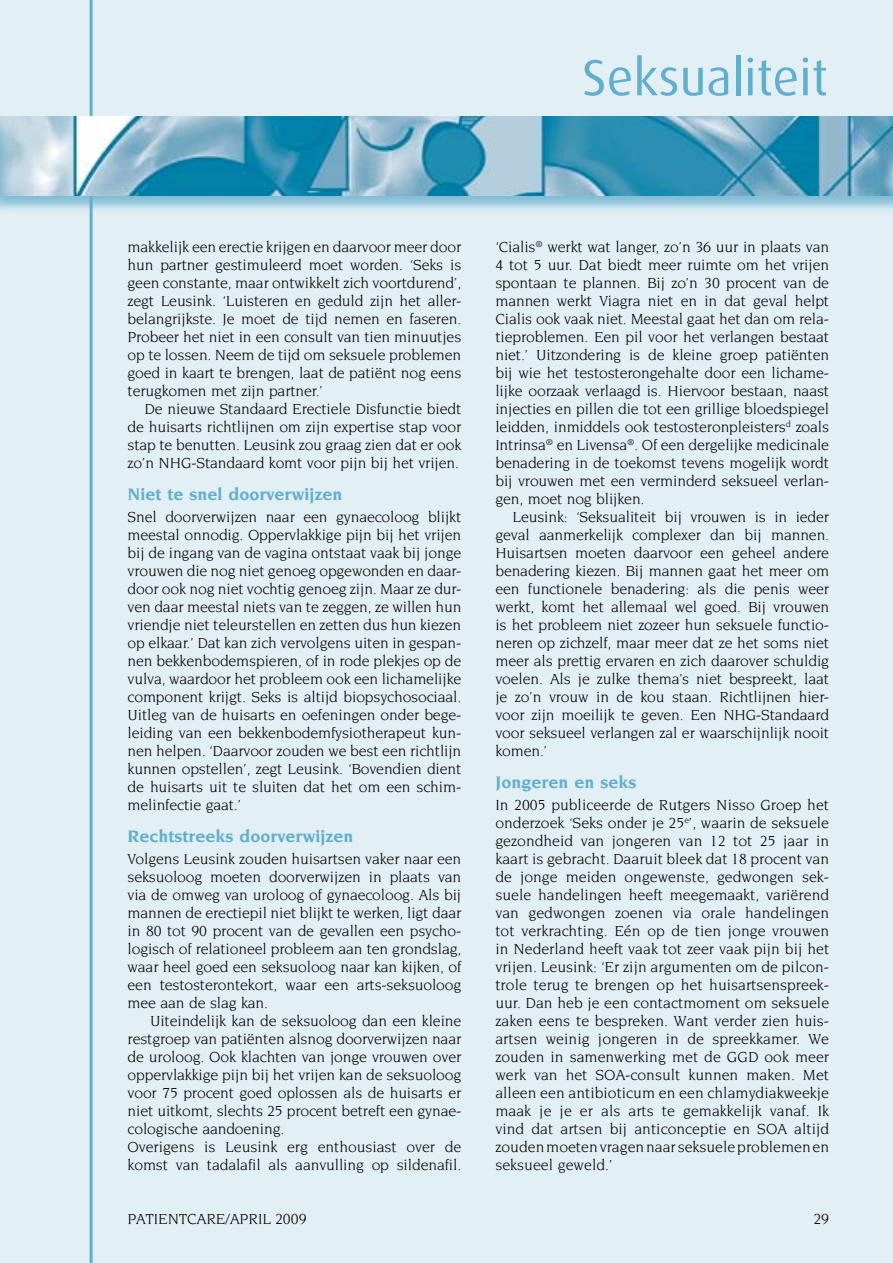
<style>
.page{position:relative;width:893px;height:1263px;background:#e2eff5}
.page>*{position:absolute;margin:0;border:0;box-sizing:border-box;transform-origin:0 0}
.t1{font:51px "Dax OT";color:#61aecd}
.t2{font:700 18px "Novarese Std";color:#61aecd}
.t3{font:15.75px/18px "Novarese Std";letter-spacing:-.01em;color:#000;text-align:justify}
</style>
<div class="page">
<hr style="left:90px;top:0;width:3px;height:1263px;background:#61aecd">
<div style="left:0;top:116px;width:893px;height:96px;background:#61aecd;opacity:.75"></div>
<img style="left:9px;top:116px;width:884px;height:79px">
<div style="left:0;top:114px;width:9px;height:99px;background:#61aecd;opacity:.75"></div>
<h1 class="t1" style="left:582px;top:45px;width:247px">Seksualiteit</h1>
<p class="t3" style="left:128px;top:238px;width:335px">makkelijk een erectie krijgen en daarvoor meer door hun partner gestimuleerd moet worden. ‘Seks is geen constante, maar ontwikkelt zich voortdurend’, zegt Leusink. ‘Luisteren en geduld zijn het aller&shy;belangrijkste. Je moet de tijd nemen en faseren.<br>Probeer het niet in een consult van tien minuutjes op te lossen. Neem de tijd om seksuele problemen goed in kaart te brengen, laat de patiënt nog eens terugkomen met zijn partner.’</p>
<p class="t3" style="left:128px;top:400px;width:335px;text-indent:17px">De nieuwe Standaard Erectiele Disfunctie biedt de huisarts richtlijnen om zijn expertise stap voor stap te benutten. Leusink zou graag zien dat er ook zo’n NHG-Standaard komt voor pijn bij het vrijen.</p>
<p class="t2" style="left:128px;top:483px;width:217px">Niet te snel doorverwijzen</p>
<p class="t3" style="left:128px;top:508px;width:335px">Snel doorverwijzen naar een gynaecoloog blijkt meestal onnodig. Oppervlakkige pijn bij het vrijen bij de ingang van de vagina ontstaat vaak bij jonge vrouwen die nog niet genoeg opgewonden en daar&shy;door ook nog niet vochtig genoeg zijn. Maar ze dur&shy;ven daar meestal niets van te zeggen, ze willen hun vriendje niet teleurstellen en zetten dus hun kiezen op elkaar.’ Dat kan zich vervolgens uiten in gespan&shy;nen bekkenbodemspieren, of in rode plekjes op de vulva, waardoor het probleem ook een lichamelijke component krijgt. Seks is altijd biopsychosociaal.<br>Uitleg van de huisarts en oefeningen onder bege&shy;leiding van een bekkenbodemfysiotherapeut kun&shy;nen helpen. ‘Daarvoor zouden we best een richtlijn kunnen opstellen’, zegt Leusink. ‘Bovendien dient de huisarts uit te sluiten dat het om een schim&shy;melinfectie gaat.’</p>
<p class="t2" style="left:128px;top:825px;width:228px">Rechtstreeks doorverwijzen</p>
<p class="t3" style="left:128px;top:850px;width:335px">Volgens Leusink zouden huisartsen vaker naar een seksuoloog moeten doorverwijzen in plaats van via de omweg van uroloog of gynaecoloog. Als bij mannen de erectiepil niet blijkt te werken, ligt daar in 80 tot 90 procent van de gevallen een psycho&shy;logisch of relationeel probleem aan ten grondslag, waar heel goed een seksuoloog naar kan kijken, of een testosterontekort, waar een arts-seksuoloog mee aan de slag kan.</p>
<p class="t3" style="left:128px;top:1012px;width:335px;text-align:left;text-indent:22px">Uiteindelijk kan de seksuoloog dan een kleine restgroep van patiënten alsnog doorverwijzen naar de uroloog. Ook klachten van jonge vrouwen over oppervlakkige pijn bij het vrijen kan de seksuoloog voor 75 procent goed oplossen als de huisarts er niet uitkomt, slechts 25 procent betreft een gynae&shy;cologische aandoening.<br>Overigens is Leusink erg enthousiast over de komst van tadalafil als aanvulling op sildenafil.</p>
<p class="t3" style="left:495px;top:238px;width:335px">‘Cialis<sup>®</sup> werkt wat langer, zo’n 36 uur in plaats van 4 tot 5 uur. Dat biedt meer ruimte om het vrijen spontaan te plannen. Bij zo’n 30 procent van de mannen werkt Viagra niet en in dat geval helpt Cialis ook vaak niet. Meestal gaat het dan om rela&shy;tieproblemen. Een pil voor het verlangen bestaat niet.’ Uitzondering is de kleine groep patiënten bij wie het testosterongehalte door een lichame&shy;lijke oorzaak verlaagd is. Hiervoor bestaan, naast injecties en pillen die tot een grillige bloedspiegel leidden, inmiddels ook testosteronpleisters<sup>d</sup> zoals Intrinsa<sup>®</sup> en Livensa<sup>®</sup>. Of een dergelijke medicinale benadering in de toekomst tevens mogelijk wordt bij vrouwen met een verminderd seksueel verlan&shy;gen, moet nog blijken.</p>
<p class="t3" style="left:495px;top:508px;width:335px;text-indent:17px">Leusink: ‘Seksualiteit bij vrouwen is in ieder geval aanmerkelijk complexer dan bij mannen.<br>Huisartsen moeten daarvoor een geheel andere benadering kiezen. Bij mannen gaat het meer om een functionele benadering: als die penis weer werkt, komt het allemaal wel goed. Bij vrouwen is het probleem niet zozeer hun seksuele functio&shy;neren op zichzelf, maar meer dat ze het soms niet meer als prettig ervaren en zich daarover schuldig voelen. Als je zulke thema’s niet bespreekt, laat je zo’n vrouw in de kou staan. Richtlijnen hier&shy;voor zijn moeilijk te geven. Een NHG-Standaard voor seksueel verlangen zal er waarschijnlijk nooit komen.’</p>
<p class="t2" style="left:495px;top:771px;width:143px">Jongeren en seks</p>
<p class="t3" style="left:495px;top:796px;width:335px">In 2005 publiceerde de Rutgers Nisso Groep het onderzoek ‘Seks onder je 25<sup>e</sup>’, waarin de seksuele gezondheid van jongeren van 12 tot 25 jaar in kaart is gebracht. Daaruit bleek dat 18 procent van de jonge meiden ongewenste, gedwongen sek&shy;suele handelingen heeft meegemaakt, variërend van gedwongen zoenen via orale handelingen tot verkrachting. Eén op de tien jonge vrouwen in Nederland heeft vaak tot zeer vaak pijn bij het vrijen. Leusink: ‘Er zijn argumenten om de pilcon&shy;trole terug te brengen op het huisartsenspreek&shy;uur. Dan heb je een contactmoment om seksuele zaken eens te bespreken. Want verder zien huis&shy;artsen weinig jongeren in de spreekkamer. We zouden in samenwerking met de GGD ook meer werk van het SOA-consult kunnen maken. Met alleen een antibioticum en een chlamydiakweekje maak je je er als arts te gemakkelijk vanaf. Ik vind dat artsen bij anticonceptie en SOA altijd zouden moeten vragen naar seksuele problemen en seksueel geweld.’</p>
<p class="t3" style="left:128px;top:1210px;width:181px">PATIENTCARE/APRIL 2009</p>
<p class="t3" style="left:813px;top:1210px;width:17px">29</p>
</div>
